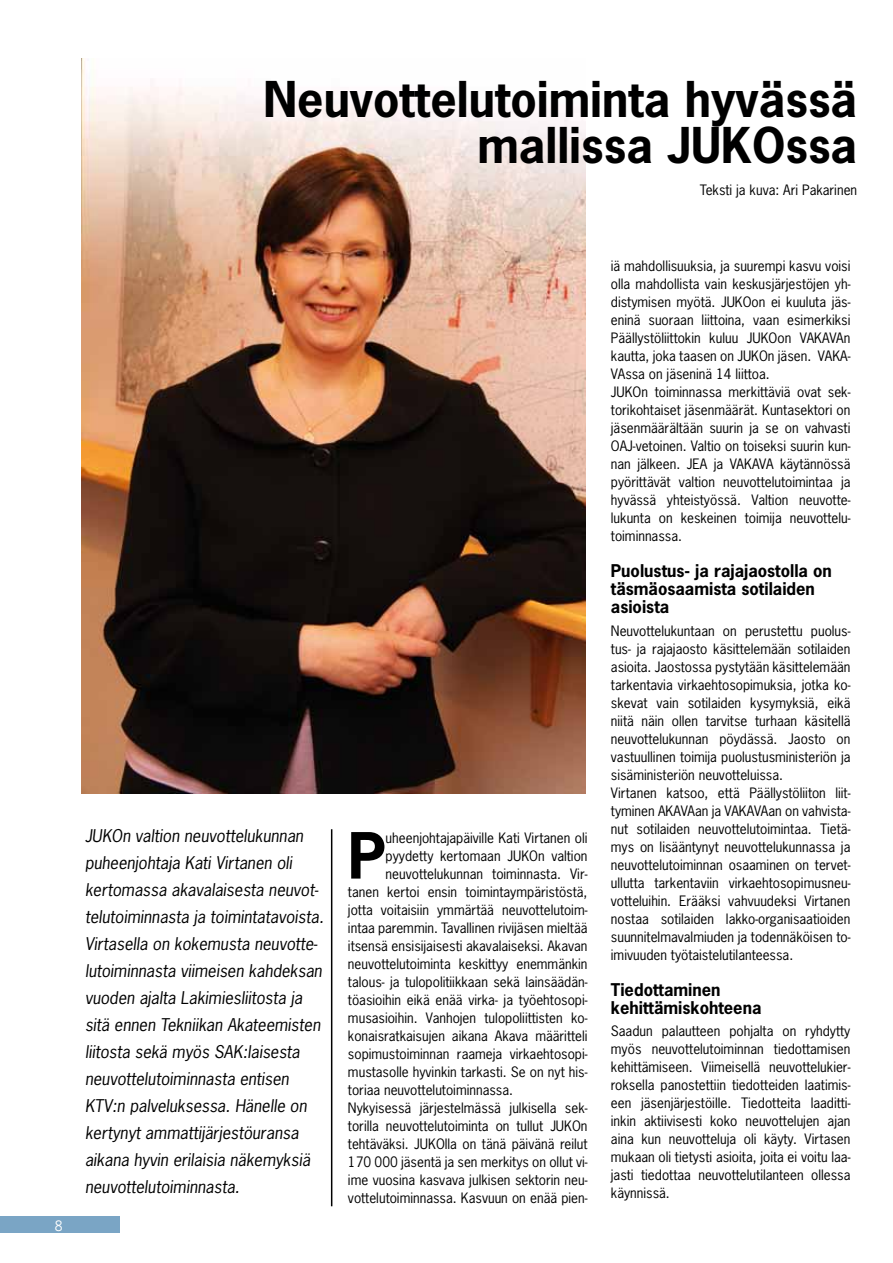
<style>
.page{position:relative;width:893px;height:1263px;background:#fff}
.page>*{position:absolute;margin:0;border:0;box-sizing:border-box;transform-origin:0 0}
.t1{font:700 59.7px "News Gothic Std";color:#000}
.t2{font:700 46.35px/46.3px "News Gothic Std";color:#000;text-align:right}
.t3{font:italic 16.5px/27px "News Gothic Std";color:#000}
.t4{font:700 16.5px/18px "News Gothic Std";color:#000}
.t5{font:13.5px/18px "News Gothic Std";color:#000}
.t6{font:13.5px "News Gothic Std";color:#fff}
</style>
<div class="page">
<div style="left:0;top:1217px;width:119px;height:16px;background:#7aa5c5"></div>
<img style="left:81px;top:58px;width:504px;height:735px">
<hr style="left:331px;top:829px;width:1px;height:377px;background:#000">
<h2 class="t2" style="left:264px;top:75px;width:595px">Neuvottelutoiminta hyvässä mallissa JUKOssa</h2>
<p class="t5" style="left:700px;top:181px;width:159px">Teksti ja kuva: Ari Pakarinen</p>
<p class="t6" style="left:55px;top:1217px;width:9px">8</p>
<p class="t3" style="left:85px;top:823px;width:240px">JUKOn valtion neuvottelukunnan puheenjohtaja Kati Virtanen oli kertomassa akavalaisesta neuvot&shy;telutoiminnasta ja toimintatavoista.<br>Virtasella on kokemusta neuvotte&shy;lutoiminnasta viimeisen kahdeksan vuoden ajalta Lakimiesliitosta ja sitä ennen Tekniikan Akateemisten liitosta sekä myös SAK:laisesta neuvottelutoiminnasta entisen KTV:n palveluksessa. Hänelle on kertynyt ammattijärjestöuransa aikana hyvin erilaisia näkemyksiä neuvottelutoiminnasta.</p>
<h1 class="t1" style="left:348px;top:816px;width:39px">P</h1>
<p class="t5" style="left:386px;top:828px;width:203px">uheenjohtajapäiville Kati Virtanen oli</p>
<p class="t5" style="left:386px;top:846px;width:203px">pyydetty kertomaan JUKOn valtion</p>
<p class="t5" style="left:386px;top:864px;width:203px">neuvottelukunnan toiminnasta. Vir-</p>
<p class="t5" style="left:348px;top:882px;width:241px">tanen kertoi ensin toimintaympäristöstä,</p>
<p class="t5" style="left:348px;top:900px;width:241px">jotta voitaisiin ymmärtää neuvottelutoim-</p>
<p class="t5" style="left:348px;top:918px;width:241px">intaa paremmin. Tavallinen rivijäsen mieltää</p>
<p class="t5" style="left:348px;top:936px;width:241px">itsensä ensisijaisesti akavalaiseksi. Akavan</p>
<p class="t5" style="left:348px;top:954px;width:241px">neuvottelutoiminta keskittyy enemmänkin</p>
<p class="t5" style="left:348px;top:972px;width:241px">talous- ja tulopolitiikkaan sekä lainsäädän-</p>
<p class="t5" style="left:348px;top:990px;width:241px">töasioihin eikä enää virka- ja työehtosopi-</p>
<p class="t5" style="left:348px;top:1008px;width:241px">musasioihin. Vanhojen tulopoliittisten ko-</p>
<p class="t5" style="left:348px;top:1026px;width:241px">konaisratkaisujen aikana Akava määritteli</p>
<p class="t5" style="left:348px;top:1044px;width:241px">sopimustoiminnan raameja virkaehtosopi-</p>
<p class="t5" style="left:348px;top:1062px;width:241px">mustasolle hyvinkin tarkasti. Se on nyt his-</p>
<p class="t5" style="left:348px;top:1080px;width:167px">toriaa neuvottelutoiminnassa.</p>
<p class="t5" style="left:348px;top:1098px;width:241px">Nykyisessä järjestelmässä julkisella sek-</p>
<p class="t5" style="left:348px;top:1116px;width:241px">torilla neuvottelutoiminta on tullut JUKOn</p>
<p class="t5" style="left:348px;top:1134px;width:241px">tehtäväksi. JUKOlla on tänä päivänä reilut</p>
<p class="t5" style="left:348px;top:1152px;width:241px">170 000 jäsentä ja sen merkitys on ollut vi-</p>
<p class="t5" style="left:348px;top:1170px;width:241px">ime vuosina kasvava julkisen sektorin neu-</p>
<p class="t5" style="left:348px;top:1188px;width:241px">vottelutoiminnassa. Kasvuun on enää pien-</p>
<p class="t5" style="left:611px;top:257px;width:241px">iä mahdollisuuksia, ja suurempi kasvu voisi olla mahdollista vain keskusjärjestöjen yh&shy;distymisen myötä. JUKOon ei kuuluta jäs&shy;eninä suoraan liittoina, vaan esimerkiksi Päällystöliittokin kuluu JUKOon VAKAVAn kautta, joka taasen on JUKOn jäsen. VAKA-VAssa on jäseninä 14 liittoa.<br>JUKOn toiminnassa merkittäviä ovat sek&shy;torikohtaiset jäsenmäärät. Kuntasektori on jäsenmäärältään suurin ja se on vahvasti OAJ-vetoinen. Valtio on toiseksi suurin kun&shy;nan jälkeen. JEA ja VAKAVA käytännössä pyörittävät valtion neuvottelutoimintaa ja hyvässä yhteistyössä. Valtion neuvotte&shy;lukunta on keskeinen toimija neuvottelu&shy;toiminnassa.</p>
<p class="t4" style="left:611px;top:562px;width:223px">Puolustus- ja rajajaostolla on täsmäosaamista sotilaiden asioista</p>
<p class="t5" style="left:611px;top:621px;width:241px">Neuvottelukuntaan on perustettu puolus&shy;tus- ja rajajaosto käsittelemään sotilaiden asioita. Jaostossa pystytään käsittelemään tarkentavia virkaehtosopimuksia, jotka ko&shy;skevat vain sotilaiden kysymyksiä, eikä niitä näin ollen tarvitse turhaan käsitellä neuvottelukunnan pöydässä. Jaosto on vastuullinen toimija puolustusministeriön ja sisäministeriön neuvotteluissa.<br>Virtanen katsoo, että Päällystöliiton liit&shy;tyminen AKAVAan ja VAKAVAan on vahvista&shy;nut sotilaiden neuvottelutoimintaa. Tietä&shy;mys on lisääntynyt neuvottelukunnassa ja neuvottelutoiminnan osaaminen on tervet&shy;ullutta tarkentaviin virkaehtosopimusneu&shy;votteluihin. Erääksi vahvuudeksi Virtanen nostaa sotilaiden lakko-organisaatioiden suunnitelmavalmiuden ja todennäköisen to&shy;imivuuden työtaistelutilanteessa.</p>
<p class="t4" style="left:611px;top:980px;width:152px">Tiedottaminen kehittämiskohteena</p>
<p class="t5" style="left:611px;top:1022px;width:241px;text-align:justify">Saadun palautteen pohjalta on ryhdytty myös neuvottelutoiminnan tiedottamisen kehittämiseen. Viimeisellä neuvottelukier&shy;roksella panostettiin tiedotteiden laatimis&shy;een jäsenjärjestöille. Tiedotteita laaditti&shy;inkin aktiivisesti koko neuvottelujen ajan aina kun neuvotteluja oli käyty. Virtasen mukaan oli tietysti asioita, joita ei voitu laa&shy;jasti tiedottaa neuvottelutilanteen ollessa käynnissä.</p>
</div>
